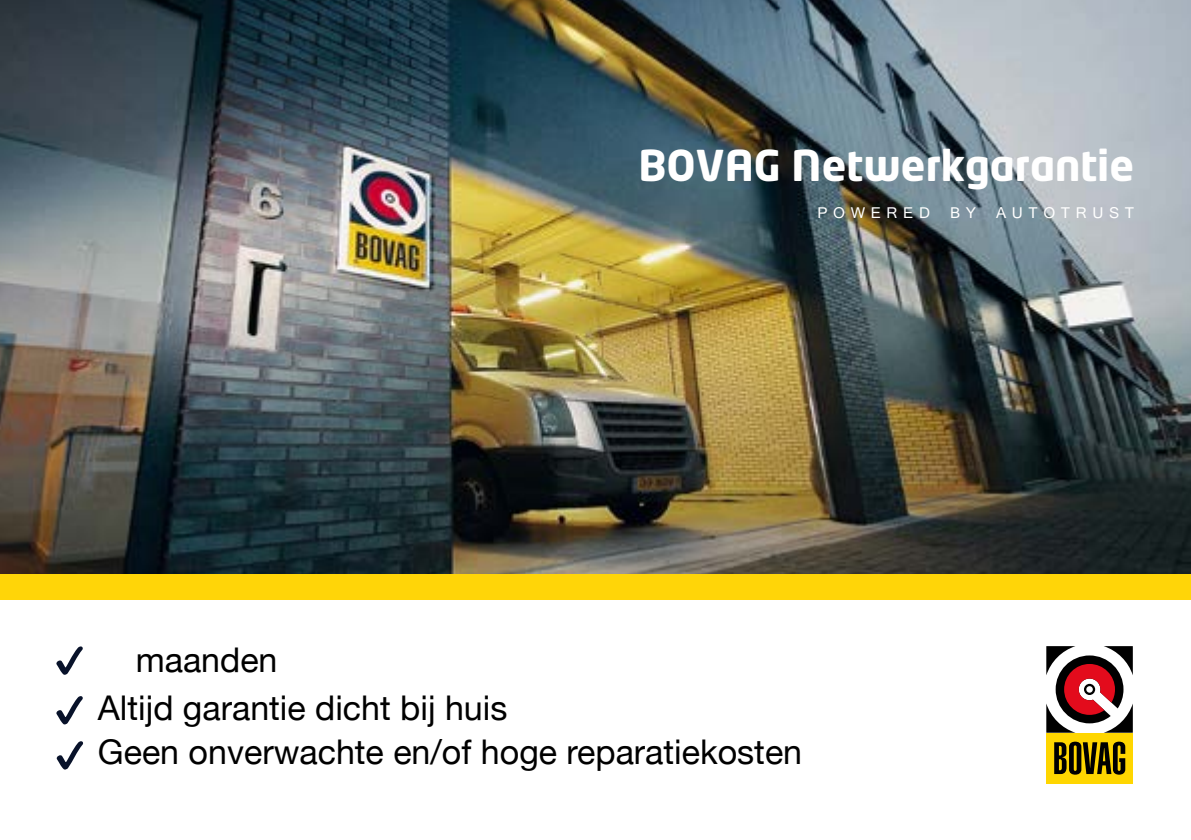
<style>
.page{position:relative;width:1191px;height:840px;background:#fff}
.page>*{position:absolute;margin:0;border:0;box-sizing:border-box;transform-origin:0 0}
.t1{font:700 42px "Neo Tech";color:#fff}
.t2{font:34px/48px "Helvetica Neue";color:#000}
.t3{font:19.6px "Tunga";letter-spacing:.285em;color:#fff}
</style>
<div class="page">
<img style="left:0;top:0;width:1191px;height:574px">
<div style="left:0;top:574px;width:1191px;height:25px;background:#ffd508"></div>
<div style="left:1046px;top:732px;width:86px;height:51px;background:#ffd600"></div>
<svg style="left:1054px;top:741px;width:71px;height:33px"></svg>
<svg style="left:1046px;top:646px;width:86px;height:86px"></svg>
<svg style="left:56px;top:741px;width:27px;height:28px"></svg>
<svg style="left:56px;top:696px;width:27px;height:28px"></svg>
<svg style="left:56px;top:646px;width:27px;height:29px"></svg>
<p class="t1" style="left:638px;top:148px;width:497px">BOVAG Netwerkgarantie</p>
<p class="t3" style="left:817px;top:200px;width:318px">powered by autotrust</p>
<p class="t2" style="left:98px;top:637px;width:411px;text-indent:38px">maanden<br>Altijd garantie dicht bij huis</p>
<p class="t2" style="left:98px;top:729px;width:705px">Geen onverwachte en/of hoge reparatiekosten</p>
</div>
